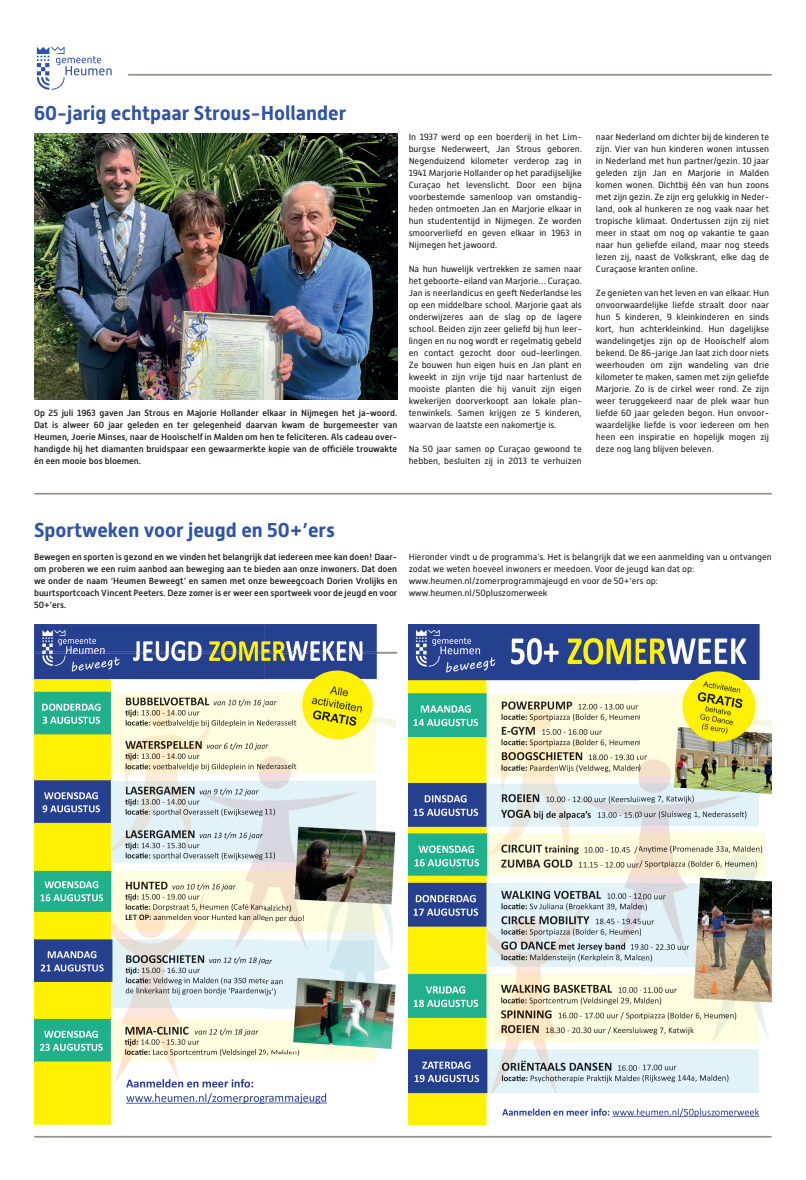
<style>
.page{position:relative;width:806px;height:1180px;background:#fff}
.page>*{position:absolute;margin:0;border:0;box-sizing:border-box;transform-origin:0 0}
.t1{font:700 20px "Alwyn New";color:#2f54a4}
.t2{font:9px/12px "Alwyn New";color:#231f20;text-align:justify}
.t3{font:500 9px/12px "Alwyn New";color:#231f20;text-align:justify}
</style>
<div class="page">
<svg style="left:37px;top:47px;width:75px;height:43px"></svg>
<hr style="left:35px;top:1135px;width:735px;height:2px;background:#969188">
<hr style="left:35px;top:493px;width:735px;height:1px;background:#969188">
<hr style="left:128px;top:74px;width:642px;height:2px;background:#969188">
<hr style="left:34px;top:651px;width:363px;height:2px;background:#969188">
<img style="left:34px;top:624px;width:361px;height:500px">
<img style="left:34px;top:651px;width:361px;height:2px">
<img style="left:408px;top:624px;width:363px;height:499px">
<img style="left:34px;top:133px;width:363px;height:267px">
<h1 class="t1" style="left:34px;top:102px;width:313px">60-jarig echtpaar Strous-Hollander</h1>
<p class="t3" style="left:34px;top:407px;width:364px">Op 25 juli 1963 gaven Jan Strous en Majorie Hollander elkaar in Nijmegen het ja-woord.<br>Dat is alweer 60 jaar geleden en ter gelegenheid daarvan kwam de burgemeester van Heumen, Joerie Minses, naar de Hooischelf in Malden om hen te feliciteren. Als cadeau over&shy;handigde hij het diamanten bruidspaar een gewaarmerkte kopie van de officiële trouwakte én een mooie bos bloemen.</p>
<p class="t2" style="left:408px;top:131px;width:174px">In 1937 werd op een boerderij in het Lim&shy;burgse Nederweert, Jan Strous geboren.<br>Negenduizend kilometer verderop zag in 1941 Marjorie Hollander op het paradijselijke Curaçao het levenslicht. Door een bijna voorbestemde samenloop van omstandig&shy;heden ontmoeten Jan en Marjorie elkaar in hun studententijd in Nijmegen. Ze worden smoorverliefd en geven elkaar in 1963 in Nijmegen het jawoord.</p>
<p class="t2" style="left:408px;top:263px;width:174px">Na hun huwelijk vertrekken ze samen naar het geboorte-eiland van Marjorie… Curaçao.<br>Jan is neerlandicus en geeft Nederlandse les op een middelbare school. Marjorie gaat als onderwijzeres aan de slag op de lagere school. Beiden zijn zeer geliefd bij hun leer&shy;lingen en nu nog wordt er regelmatig gebeld en contact gezocht door oud-leerlingen.<br>Ze bouwen hun eigen huis en Jan plant en kweekt in zijn vrije tijd naar hartenlust de mooiste planten die hij vanuit zijn eigen kwekerijen doorverkoopt aan lokale plan&shy;tenwinkels. Samen krijgen ze 5 kinderen, waarvan de laatste een nakomertje is.</p>
<p class="t2" style="left:408px;top:443px;width:174px">Na 50 jaar samen op Curaçao gewoond te hebben, besluiten zij in 2013 te verhuizen</p>
<p class="t2" style="left:595px;top:131px;width:174px">naar Nederland om dichter bij de kinderen te zijn. Vier van hun kinderen wonen intussen in Nederland met hun partner/gezin. 10 jaar geleden zijn Jan en Marjorie in Malden komen wonen. Dichtbij één van hun zoons met zijn gezin. Ze zijn erg gelukkig in Neder&shy;land, ook al hunkeren ze nog vaak naar het tropische klimaat. Ondertussen zijn zij niet meer in staat om nog op vakantie te gaan naar hun geliefde eiland, maar nog steeds lezen zij, naast de Volkskrant, elke dag de Curaçaose kranten online.</p>
<p class="t2" style="left:595px;top:287px;width:174px">Ze genieten van het leven en van elkaar. Hun onvoorwaardelijke liefde straalt door naar hun 5 kinderen, 9 kleinkinderen en sinds kort, hun achterkleinkind. Hun dagelijkse wandelingetjes zijn op de Hooischelf alom bekend. De 86-jarige Jan laat zich door niets weerhouden om zijn wandeling van drie kilometer te maken, samen met zijn geliefde Marjorie. Zo is de cirkel weer rond. Ze zijn weer teruggekeerd naar de plek waar hun liefde 60 jaar geleden begon. Hun onvoor&shy;waardelijke liefde is voor iedereen om hen heen een inspiratie en hopelijk mogen zij deze nog lang blijven beleven.</p>
<h1 class="t1" style="left:34px;top:518px;width:302px">Sportweken voor jeugd en 50+’ers</h1>
<p class="t3" style="left:34px;top:551px;width:364px">Bewegen en sporten is gezond en we vinden het belangrijk dat iedereen mee kan doen! Daar&shy;om proberen we een ruim aanbod aan beweging aan te bieden aan onze inwoners. Dat doen we onder de naam ‘Heumen Beweegt’ en samen met onze beweegcoach Dorien Vrolijks en buurtsportcoach Vincent Peeters. Deze zomer is er weer een sportweek voor de jeugd en voor 50+’ers.</p>
<p class="t2" style="left:408px;top:551px;width:364px;text-align:left">Hieronder vindt u de programma’s. Het is belangrijk dat we een aanmelding van u ontvangen zodat we weten hoeveel inwoners er meedoen. Voor de jeugd kan dat op: www.heumen.nl/zomerprogrammajeugd en voor de 50+’ers op: www.heumen.nl/50pluszomerweek</p>
</div>
